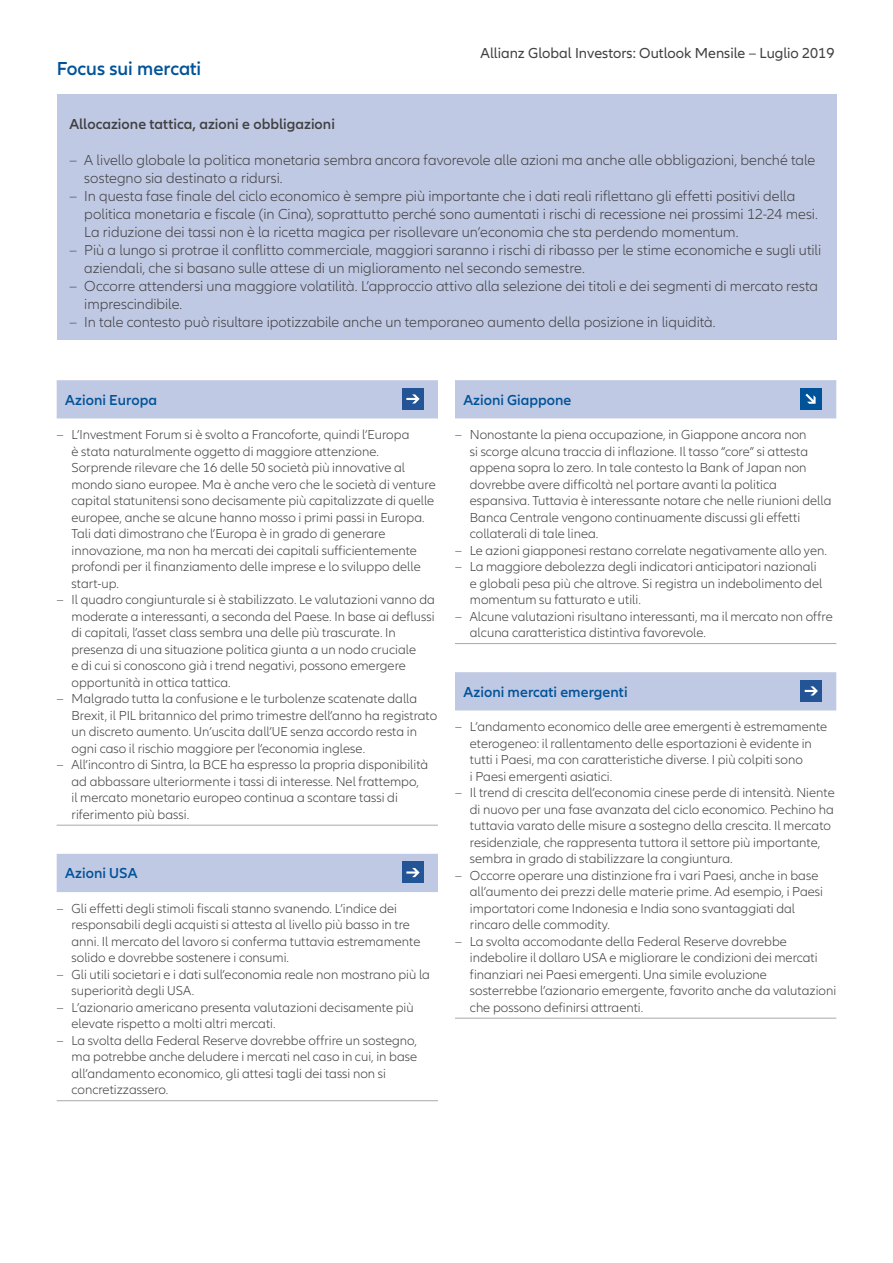
<style>
.page{position:relative;width:893px;height:1263px;background:#fff}
.page>*{position:absolute;margin:0;border:0;box-sizing:border-box;transform-origin:0 0}
.Copy_Highlight{font:600 19.5px "Allianz Neo";letter-spacing:-.005em;color:#005399}
.Copy{font:300 15px/18px "Allianz Neo";color:#414042}
.Blue-Heads-with-Shad{font:600 15px "Allianz Neo";letter-spacing:.005em;color:#005399}
.t1{font:15px "Allianz Neo";color:#414042}
.Subheadline_10pt{font:600 15px "Allianz Neo";color:#414042}
.Para-after-blue-head{font:300 13.5px/16.5px "Allianz Neo";color:#414042}
</style>
<div class="page">
<div style="left:57px;top:94px;width:779px;height:245px;background:#c0c9e3"></div>
<div style="left:57px;top:380px;width:381px;height:38px;background:#c0c9e3"></div>
<hr style="left:57px;top:825px;width:381px;height:1px;background:#a7a9ac">
<div style="left:57px;top:854px;width:381px;height:38px;background:#c0c9e3"></div>
<hr style="left:57px;top:1100px;width:381px;height:1px;background:#a7a9ac">
<div style="left:402px;top:388px;width:21px;height:21px;background:#225496"></div>
<svg style="left:406px;top:394px;width:14px;height:9px"></svg>
<div style="left:402px;top:862px;width:21px;height:21px;background:#225496"></div>
<svg style="left:406px;top:868px;width:14px;height:9px"></svg>
<div style="left:455px;top:380px;width:381px;height:38px;background:#c0c9e3"></div>
<hr style="left:455px;top:643px;width:381px;height:1px;background:#a7a9ac">
<div style="left:455px;top:672px;width:381px;height:38px;background:#c0c9e3"></div>
<hr style="left:455px;top:1018px;width:381px;height:1px;background:#a7a9ac">
<div style="left:800px;top:389px;width:21px;height:21px;background:#005398"></div>
<svg style="left:805px;top:394px;width:11px;height:10px"></svg>
<div style="left:800px;top:680px;width:21px;height:21px;background:#225496"></div>
<svg style="left:805px;top:686px;width:13px;height:9px"></svg>
<p class="Copy_Highlight" style="left:57px;top:57px;width:146px">Focus sui mercati</p>
<p class="t1" style="left:481px;top:45px;width:355px">Allianz Global Investors: Outlook Mensile – Luglio 2019</p>
<p class="Subheadline_10pt" style="left:69px;top:115px;width:267px">Allocazione tattica, azioni e obbligazioni</p>
<p class="Copy" style="left:84px;top:151px;width:733px;text-indent:-15px">– A livello globale la politica monetaria sembra ancora favorevole alle azioni ma anche alle obbligazioni, benché tale sostegno sia destinato a ridursi.</p>
<p class="Copy" style="left:84px;top:187px;width:735px;text-indent:-15px">– In questa fase finale del ciclo economico è sempre più importante che i dati reali riflettano gli effetti positivi della politica monetaria e fiscale (in Cina), soprattutto perché sono aumentati i rischi di recessione nei prossimi 12-24 mesi.<br>La riduzione dei tassi non è la ricetta magica per risollevare un’economia che sta perdendo momentum.</p>
<p class="Copy" style="left:84px;top:241px;width:739px;text-indent:-15px">– Più a lungo si protrae il conflitto commerciale, maggiori saranno i rischi di ribasso per le stime economiche e sugli utili aziendali, che si basano sulle attese di un miglioramento nel secondo semestre.</p>
<p class="Copy" style="left:84px;top:277px;width:735px;text-indent:-15px">– Occorre attendersi una maggiore volatilità. L’approccio attivo alla selezione dei titoli e dei segmenti di mercato resta imprescindibile.</p>
<p class="Copy" style="left:69px;top:313px;width:648px">– In tale contesto può risultare ipotizzabile anche un temporaneo aumento della posizione in liquidità.</p>
<p class="Blue-Heads-with-Shad" style="left:65px;top:391px;width:94px">Azioni Europa</p>
<p class="Para-after-blue-head" style="left:72px;top:427px;width:366px;text-indent:-15px">– L’Investment Forum si è svolto a Francoforte, quindi l’Europa<br>è stata naturalmente oggetto di maggiore attenzione.<br>Sorprende rilevare che 16 delle 50 società più innovative al mondo siano europee. Ma è anche vero che le società di venture capital statunitensi sono decisamente più capitalizzate di quelle europee, anche se alcune hanno mosso i primi passi in Europa.<br>Tali dati dimostrano che l’Europa è in grado di generare innovazione, ma non ha mercati dei capitali sufficientemente profondi per il finanziamento delle imprese e lo sviluppo delle start-up.</p>
<p class="Para-after-blue-head" style="left:72px;top:592px;width:365px;text-indent:-15px">– Il quadro congiunturale si è stabilizzato. Le valutazioni vanno da moderate a interessanti, a seconda del Paese. In base ai deflussi di capitali, l’asset class sembra una delle più trascurate. In presenza di una situazione politica giunta a un nodo cruciale<br>e di cui si conoscono già i trend negativi, possono emergere opportunità in ottica tattica.</p>
<p class="Para-after-blue-head" style="left:72px;top:691px;width:367px;text-indent:-15px">– Malgrado tutta la confusione e le turbolenze scatenate dalla Brexit, il PIL britannico del primo trimestre dell’anno ha registrato un discreto aumento. Un’uscita dall’UE senza accordo resta in ogni caso il rischio maggiore per l’economia inglese.</p>
<p class="Para-after-blue-head" style="left:72px;top:757px;width:358px;text-indent:-15px">– All’incontro di Sintra, la BCE ha espresso la propria disponibilità ad abbassare ulteriormente i tassi di interesse. Nel frattempo, il mercato monetario europeo continua a scontare tassi di riferimento più bassi.</p>
<p class="Blue-Heads-with-Shad" style="left:65px;top:865px;width:74px">Azioni USA</p>
<p class="Para-after-blue-head" style="left:72px;top:900px;width:350px;text-indent:-15px">– Gli effetti degli stimoli fiscali stanno svanendo. L’indice dei responsabili degli acquisti si attesta al livello più basso in tre anni. Il mercato del lavoro si conferma tuttavia estremamente solido e dovrebbe sostenere i consumi.</p>
<p class="Para-after-blue-head" style="left:72px;top:966px;width:360px;text-indent:-15px">– Gli utili societari e i dati sull’economia reale non mostrano più la superiorità degli USA.</p>
<p class="Para-after-blue-head" style="left:72px;top:999px;width:344px;text-indent:-15px">– L’azionario americano presenta valutazioni decisamente più elevate rispetto a molti altri mercati.</p>
<p class="Para-after-blue-head" style="left:72px;top:1032px;width:347px;text-indent:-15px">– La svolta della Federal Reserve dovrebbe offrire un sostegno, ma potrebbe anche deludere i mercati nel caso in cui, in base all’andamento economico, gli attesi tagli dei tassi non si concretizzassero.</p>
<p class="Blue-Heads-with-Shad" style="left:463px;top:391px;width:109px">Azioni Giappone</p>
<p class="Para-after-blue-head" style="left:470px;top:427px;width:363px;text-indent:-15px">– Nonostante la piena occupazione, in Giappone ancora non<br>si scorge alcuna traccia di inflazione. Il tasso “core” si attesta appena sopra lo zero. In tale contesto la Bank of Japan non dovrebbe avere difficoltà nel portare avanti la politica espansiva. Tuttavia è interessante notare che nelle riunioni della Banca Centrale vengono continuamente discussi gli effetti collaterali di tale linea.</p>
<p class="Para-after-blue-head" style="left:455px;top:542px;width:373px">– Le azioni giapponesi restano correlate negativamente allo yen.</p>
<p class="Para-after-blue-head" style="left:470px;top:559px;width:354px;text-indent:-15px">– La maggiore debolezza degli indicatori anticipatori nazionali e globali pesa più che altrove. Si registra un indebolimento del momentum su fatturato e utili.</p>
<p class="Para-after-blue-head" style="left:470px;top:608px;width:364px;text-indent:-15px">– Alcune valutazioni risultano interessanti, ma il mercato non offre alcuna caratteristica distintiva favorevole.</p>
<p class="Blue-Heads-with-Shad" style="left:463px;top:683px;width:166px">Azioni mercati emergenti</p>
<p class="Para-after-blue-head" style="left:470px;top:719px;width:359px;text-indent:-15px">– L’andamento economico delle aree emergenti è estremamente eterogeneo: il rallentamento delle esportazioni è evidente in tutti i Paesi, ma con caratteristiche diverse. I più colpiti sono<br>i Paesi emergenti asiatici.</p>
<p class="Para-after-blue-head" style="left:470px;top:785px;width:366px;text-indent:-15px">– Il trend di crescita dell’economia cinese perde di intensità. Niente di nuovo per una fase avanzata del ciclo economico. Pechino ha tuttavia varato delle misure a sostegno della crescita. Il mercato residenziale, che rappresenta tuttora il settore più importante, sembra in grado di stabilizzare la congiuntura.</p>
<p class="Para-after-blue-head" style="left:470px;top:867px;width:355px;text-indent:-15px">– Occorre operare una distinzione fra i vari Paesi, anche in base all’aumento dei prezzi delle materie prime. Ad esempio, i Paesi importatori come Indonesia e India sono svantaggiati dal rincaro delle commodity.</p>
<p class="Para-after-blue-head" style="left:470px;top:933px;width:368px;text-indent:-15px">– La svolta accomodante della Federal Reserve dovrebbe indebolire il dollaro USA e migliorare le condizioni dei mercati finanziari nei Paesi emergenti. Una simile evoluzione sosterrebbe l’azionario emergente, favorito anche da valutazioni che possono definirsi attraenti.</p>
</div>
